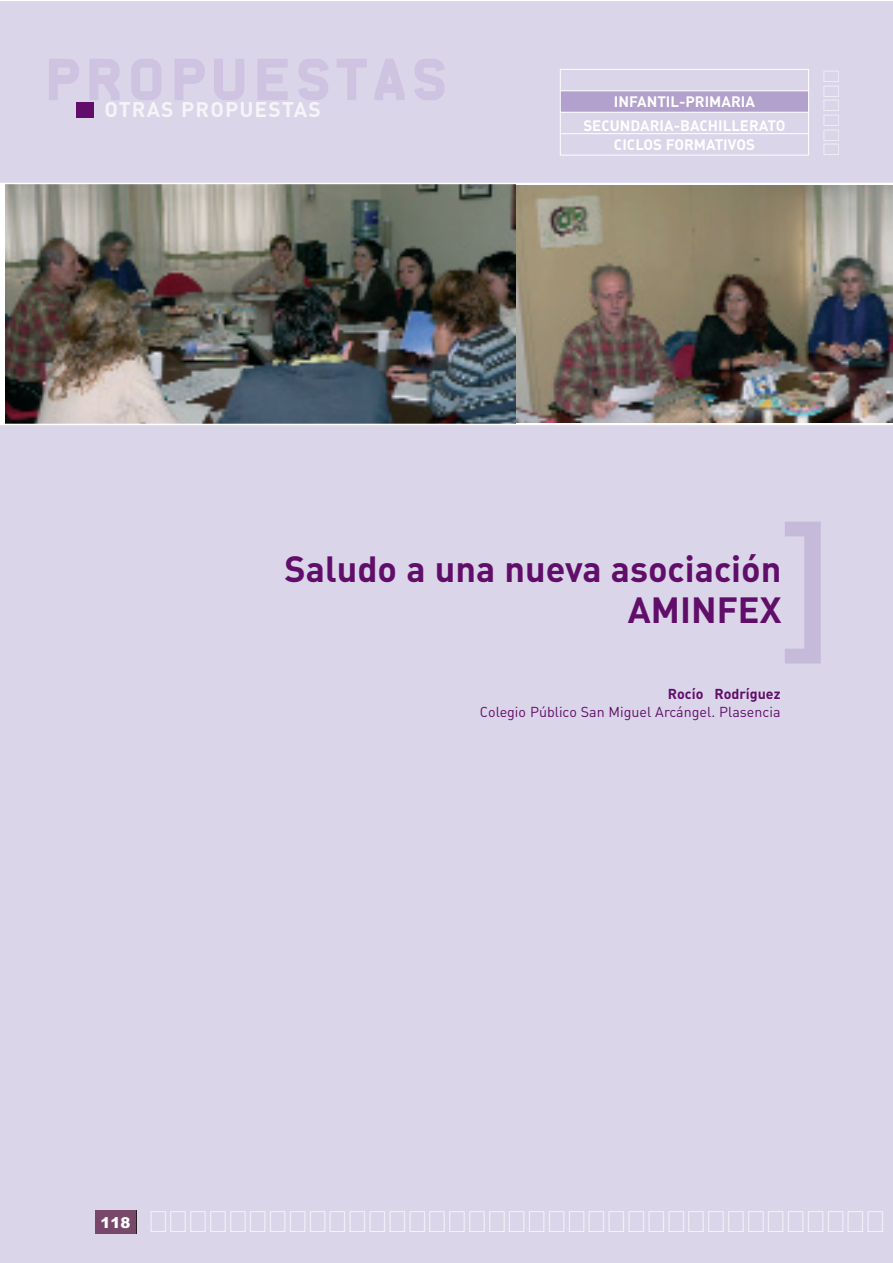
<style>
.page{position:relative;width:893px;height:1263px;background:#fff}
.page>*{position:absolute;margin:0;border:0;box-sizing:border-box;transform-origin:0 0}
.t1{font:500 165px "DIN";color:#c6badb}
.t2{font:36px/40.5px "DIN Bold Alternate";color:#600e69;text-align:right}
.t3{font:700 21px "DIN";letter-spacing:.055em;color:#f6f4f9}
.t4{font:15px/23.5px "DIN Bold Alternate";color:#fff;text-align:center}
.t5{font:900 15px "Arial";color:#fff}
.t6{font:14.25px "DIN Regular Alternate";color:#600e69}
.t7{font:14.25px "DIN Bold Alternate";color:#600e69}
</style>
<div class="page">
<div style="left:0;top:1px;width:892px;height:1262px;background:#dbd5e9"></div>
<div style="left:96px;top:1211px;width:41px;height:23px;background:#231f20"></div>
<div style="left:95px;top:1211px;width:41px;height:23px;background:#78486a"></div>
<div style="left:76px;top:102px;width:18px;height:16px;background:#600e69"></div>
<img style="left:0;top:183px;width:892px;height:242px">
<img style="left:516px;top:185px;width:376px;height:238px">
<div style="left:560px;top:91px;width:249px;height:21px;background:#b3a1cd"></div>
<hr style="left:560px;top:69px;width:1px;height:86px;background:#fff">
<hr style="left:808px;top:69px;width:1px;height:86px;background:#fff">
<hr style="left:560px;top:69px;width:249px;height:1px;background:#fff">
<hr style="left:560px;top:91px;width:249px;height:1px;background:#fff">
<hr style="left:560px;top:112px;width:249px;height:1px;background:#fff">
<hr style="left:560px;top:133px;width:249px;height:1px;background:#fff">
<hr style="left:560px;top:155px;width:249px;height:1px;background:#fff">
<h3 class="t3" style="left:104px;top:102px;width:218px">OTRAS PROPUESTAS</h3>
<p class="t4" style="left:583px;top:92px;width:203px">INFANTIL-PRIMARIA<br>SECUNDARIA-BACHILLERATO</p>
<p class="t4" style="left:614px;top:134px;width:143px">CICLOS FORMATIVOS</p>
<h1 class="t1" style="left:778px;top:533px;width:59px">]</h1>
<h2 class="t2" style="left:285px;top:552px;width:498px">Saludo a una nueva asociación<br>AMINFEX</h2>
<p class="t5" style="left:101px;top:1217px;width:32px">118</p>
<p class="t7" style="left:668px;top:688px;width:114px">Rocío Rodríguez</p>
<p class="t6" style="left:480px;top:706px;width:302px">Colegio Público San Miguel Arcángel. Plasencia</p>
</div>
